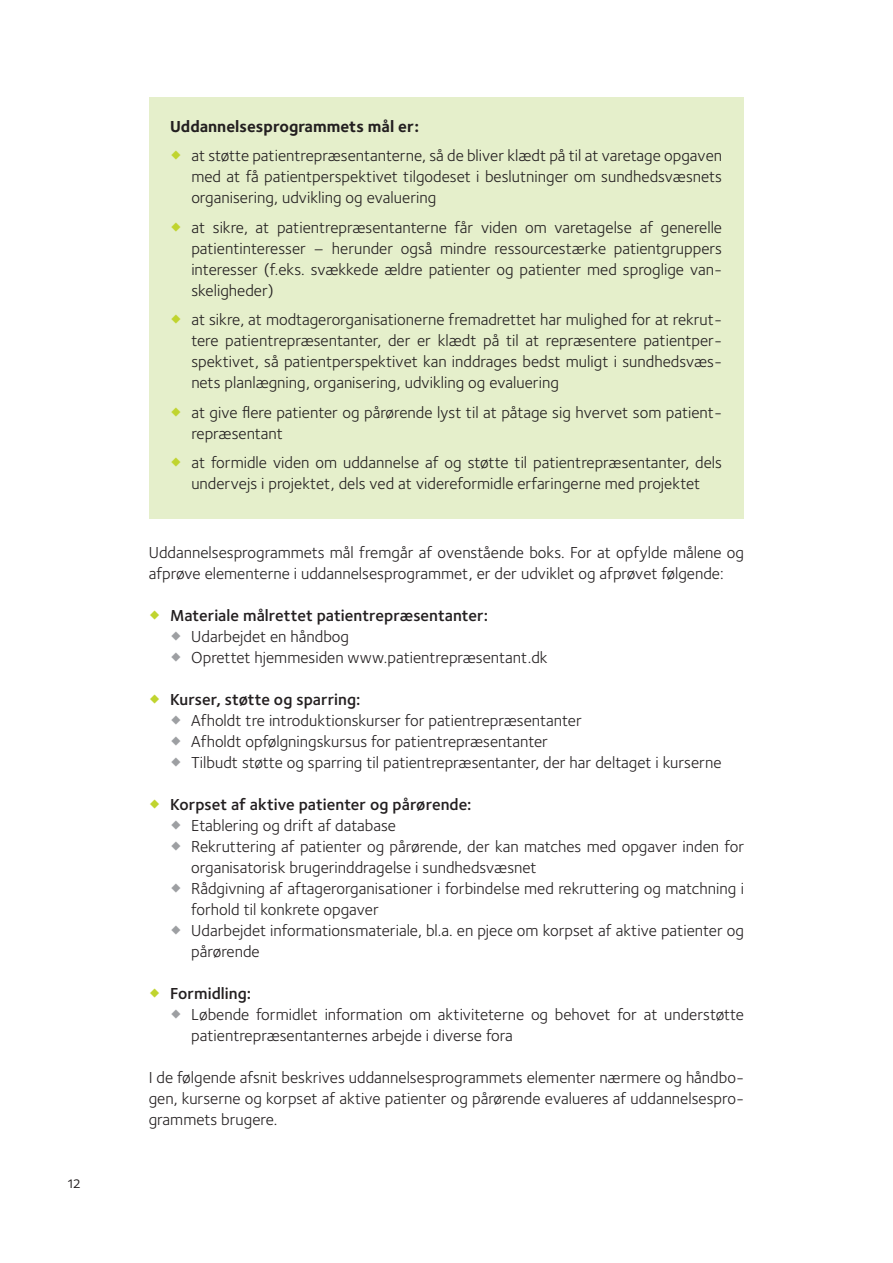
<style>
.page{position:relative;width:893px;height:1263px;background:#fff}
.page>*{position:absolute;margin:0;border:0;box-sizing:border-box;transform-origin:0 0}
.t1{font:16.5px/21px "Foundry Sterling Book OSF";color:#231f20}
.t2{font:16.5px "Foundry Sterling Demi OSF";color:#231f20}
.t3{font:16.5px "Foundry Sterling Bold OSF";color:#231f20}
.s1{font-family:"Ding 1";color:#c0d42f}
.s2{font-family:"Ding 1";color:#9d9fa2}
</style>
<div class="page">
<div style="left:149px;top:98px;width:594px;height:421px;background:#e5efcb"></div>
<p class="t1" style="left:68px;top:1172px;width:14px">12</p>
<p class="t3" style="left:170px;top:116px;width:251px">Uddannelsesprogrammets mål er:</p>
<p class="t1" style="left:191px;top:145px;width:532px;text-align:justify;text-indent:-21px"><span class="s1">´</span> at støtte patientrepræsentanterne, så de bliver klædt på til at varetage opgaven med at få patientperspektivet tilgodeset i beslutninger om sundhedsvæsnets organisering, udvikling og evaluering</p>
<p class="t1" style="left:191px;top:217px;width:532px;text-align:justify;text-indent:-21px"><span class="s1">´</span> at sikre, at patientrepræsentanterne får viden om varetagelse af generelle patientinteresser – herunder også mindre ressourcestærke patientgruppers interesser (f.eks. svækkede ældre patienter og patienter med sproglige van&shy;skeligheder)</p>
<p class="t1" style="left:191px;top:309px;width:532px;text-align:justify;text-indent:-21px"><span class="s1">´</span> at sikre, at modtagerorganisationerne fremadrettet har mulighed for at rekrut&shy;tere patientrepræsentanter, der er klædt på til at repræsentere patientper&shy;spektivet, så patientperspektivet kan inddrages bedst muligt i sundhedsvæs&shy;nets planlægning, organisering, udvikling og evaluering</p>
<p class="t1" style="left:191px;top:402px;width:532px;text-indent:-21px"><span class="s1">´</span> at give flere patienter og pårørende lyst til at påtage sig hvervet som patient&shy;repræsentant</p>
<p class="t1" style="left:170px;top:452px;width:554px;text-align:center"><span class="s1">´</span> at formidle viden om uddannelse af og støtte til patientrepræsentanter, dels undervejs i projektet, dels ved at videreformidle erfaringerne med projektet</p>
<p class="t1" style="left:149px;top:542px;width:597px">Uddannelsesprogrammets mål fremgår af ovenstående boks. For at opfylde målene og afprøve elementerne i uddannelsesprogrammet, er der udviklet og afprøvet følgende:</p>
<p class="t2" style="left:149px;top:606px;width:341px"><span class="s1">´</span> Materiale målrettet patientrepræsentanter:</p>
<p class="t1" style="left:170px;top:626px;width:379px"><span class="s2">´</span> Udarbejdet en håndbog<br><span class="s2">´</span> Oprettet hjemmesiden www.patientrepræsentant.dk</p>
<p class="t2" style="left:149px;top:690px;width:213px"><span class="s1">´</span> Kurser, støtte og sparring:</p>
<p class="t1" style="left:170px;top:710px;width:553px"><span class="s2">´</span> Afholdt tre introduktionskurser for patientrepræsentanter<br><span class="s2">´</span> Afholdt opfølgningskursus for patientrepræsentanter<br><span class="s2">´</span> Tilbudt støtte og sparring til patientrepræsentanter, der har deltaget i kurserne</p>
<p class="t2" style="left:149px;top:795px;width:324px"><span class="s1">´</span> Korpset af aktive patienter og pårørende:</p>
<p class="t1" style="left:170px;top:815px;width:228px"><span class="s2">´</span> Etablering og drift af database</p>
<p class="t1" style="left:170px;top:836px;width:576px"><span class="s2">´</span> Rekruttering af patienter og pårørende, der kan matches med opgaver inden for</p>
<p class="t1" style="left:191px;top:857px;width:347px">organisatorisk brugerinddragelse i sundhedsvæsnet</p>
<p class="t1" style="left:170px;top:878px;width:576px"><span class="s2">´</span> Rådgivning af aftagerorganisationer i forbindelse med rekruttering og matchning i</p>
<p class="t1" style="left:191px;top:899px;width:189px">forhold til konkrete opgaver</p>
<p class="t1" style="left:170px;top:920px;width:576px"><span class="s2">´</span> Udarbejdet informationsmateriale, bl.a. en pjece om korpset af aktive patienter og</p>
<p class="t1" style="left:191px;top:941px;width:70px">pårørende</p>
<p class="t2" style="left:149px;top:984px;width:104px"><span class="s1">´</span> Formidling:</p>
<p class="t1" style="left:191px;top:1004px;width:554px;text-indent:-21px"><span class="s2">´</span> Løbende formidlet information om aktiviteterne og behovet for at understøtte patientrepræsentanternes arbejde i diverse fora</p>
<p class="t1" style="left:149px;top:1067px;width:597px;text-align:justify">I de følgende afsnit beskrives uddannelsesprogrammets elementer nærmere og håndbo&shy;gen, kurserne og korpset af aktive patienter og pårørende evalueres af uddannelsespro&shy;grammets brugere.</p>
</div>
